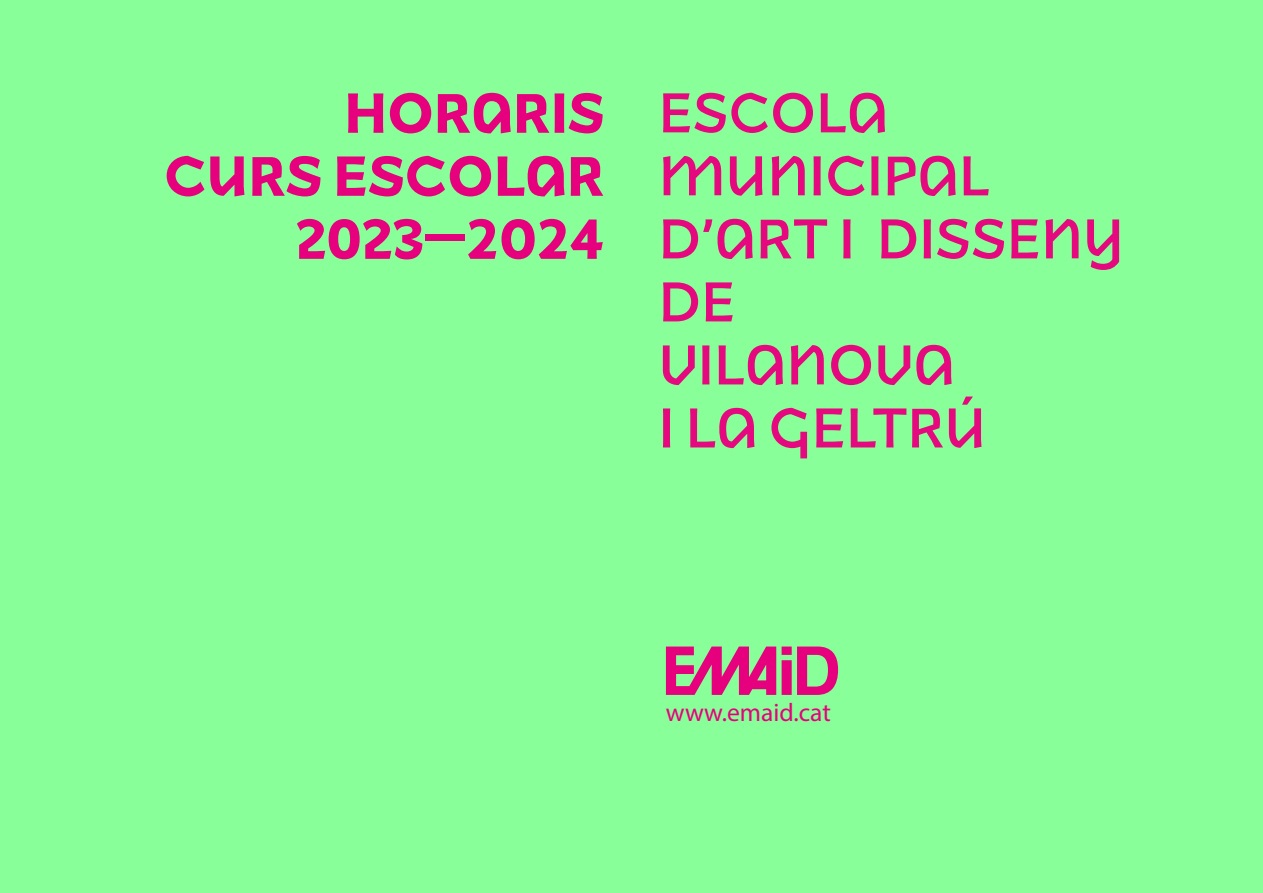
<style>
.page{position:relative;width:1263px;height:893px;background:#8f9}
.page>*{position:absolute;margin:0;border:0;box-sizing:border-box;transform-origin:0 0}
.t1{font:700 54px/63px "venturaitalic";color:#e5087e}
.t2{font:900 54px/63px "venturaitalic";color:#e6007d;text-align:right}
.t3{font:900 54px "ventura";color:#e6007d}
.t4{font:25.5px "Myriad Pro";color:#e6007d}
.s1{font-family:"venturaitalic"}
</style>
<div class="page">
<svg style="left:666px;top:646px;width:172px;height:49px"></svg>
<p class="t2" style="left:164px;top:80px;width:442px">HORARIS<br>CURS ESCOLAR</p>
<p class="t3" style="left:295px;top:202px;width:310px"><span class="s1">2023</span>—2024</p>
<p class="t1" style="left:658px;top:80px;width:467px">ESCOLA<br>MUNICIPAL<br>D’ART I DISSENY<br>DE<br>VILANOVA<br>I LA GELTRÚ</p>
<p class="t4" style="left:666px;top:696px;width:166px">www.emaid.cat</p>
</div>
